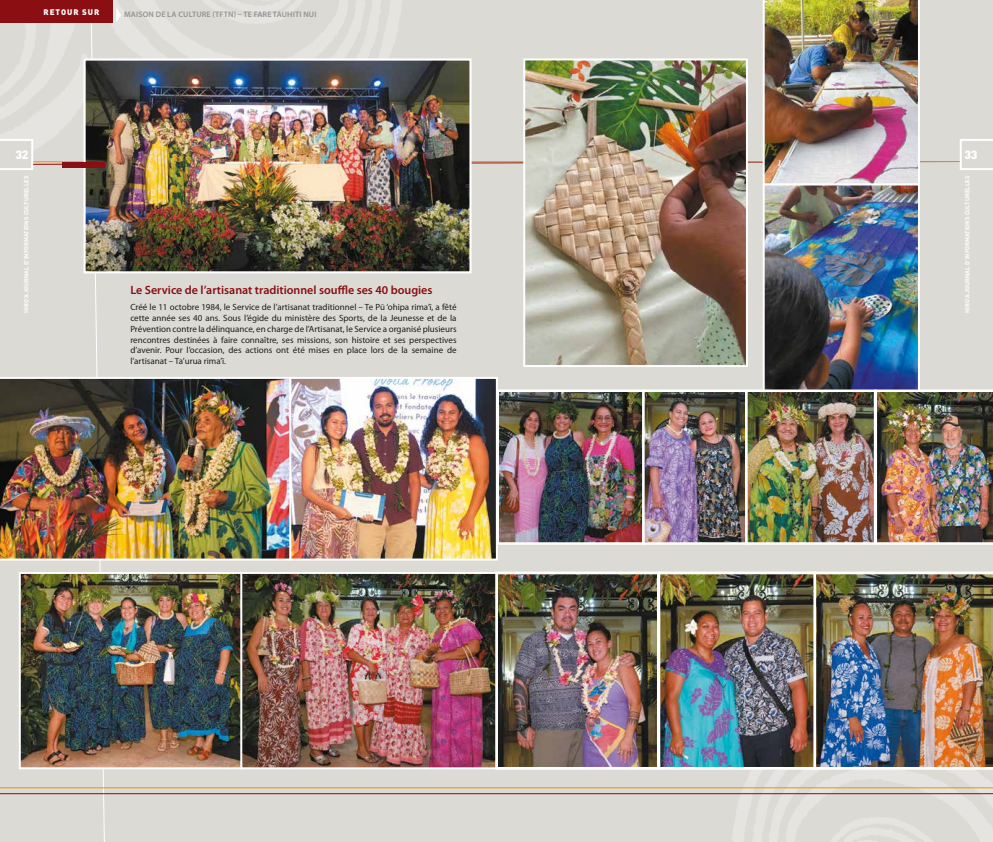
<style>
.page{position:relative;width:993px;height:842px;background:#fff}
.page>*{position:absolute;margin:0;border:0;box-sizing:border-box;transform-origin:0 0}
.t1{font:600 12px "Myriad Pro";color:#8a0e12}
.t2{font:900 12px "DIN";color:#fff}
.t3{font:9px/10.8px "Myriad Pro";color:#1d1d1b;text-align:justify}
.t4{font:600 8px "Myriad Pro";letter-spacing:.02em;color:#929292}
.t5{font:900 8px "DIN";letter-spacing:.12em;color:#fff}
.t6{font:700 6px "DIN";color:#fff}
</style>
<div class="page">
<img style="left:0;top:0;width:992px;height:842px">
<div style="left:62px;top:162px;width:43px;height:5px;background:#8a0e12"></div>
<p class="t5" style="left:43px;top:6px;width:57px">RETOUR SUR</p>
<p class="t4" style="left:124px;top:10px;width:13px">Maison</p>
<p class="t4" style="left:156px;top:10px;width:33px">de la Culture</p>
<p class="t4" style="left:212px;top:10px;width:51px">(TFTN) – Te Fare</p>
<p class="t4" style="left:273px;top:10px;width:9px">Tauhiti</p>
<p class="t4" style="left:303px;top:10px;width:10px">Nui</p>
<h1 class="t2" style="left:15px;top:147px;width:14px">32</h1>
<h1 class="t2" style="left:964px;top:147px;width:14px">33</h1>
<p class="t6" style="left:963px;top:313px;width:138px;rotate:-90deg">HIRO’A JOURNAL D’I NFORMATIONSCULTURELLES</p>
<p class="t6" style="left:22px;top:313px;width:138px;rotate:-90deg">HIRO’A JOURNAL D’I NFORMATIONSCULTURELLES</p>
<h1 class="t1" style="left:130px;top:282px;width:303px">Le Service de l’artisanat traditionnel souffle ses 40 bougies</h1>
<p class="t3" style="left:130px;top:302px;width:327px">Créé le 11 octobre 1984, le Service de l’artisanat traditionnel – Te Pū ‘ohipa rima’ī, a fêté cette année ses 40 ans. Sous l’égide du ministère des Sports, de la Jeunesse et de la Prévention contre la délinquance, en charge de l’Artisanat, le Service a organisé plusieurs rencontres destinées à faire connaître, ses missions, son histoire et ses perspectives d’avenir. Pour l’occasion, des actions ont été mises en place lors de la semaine de l’artisanat – Ta’urua rima’ī.</p>
</div>
